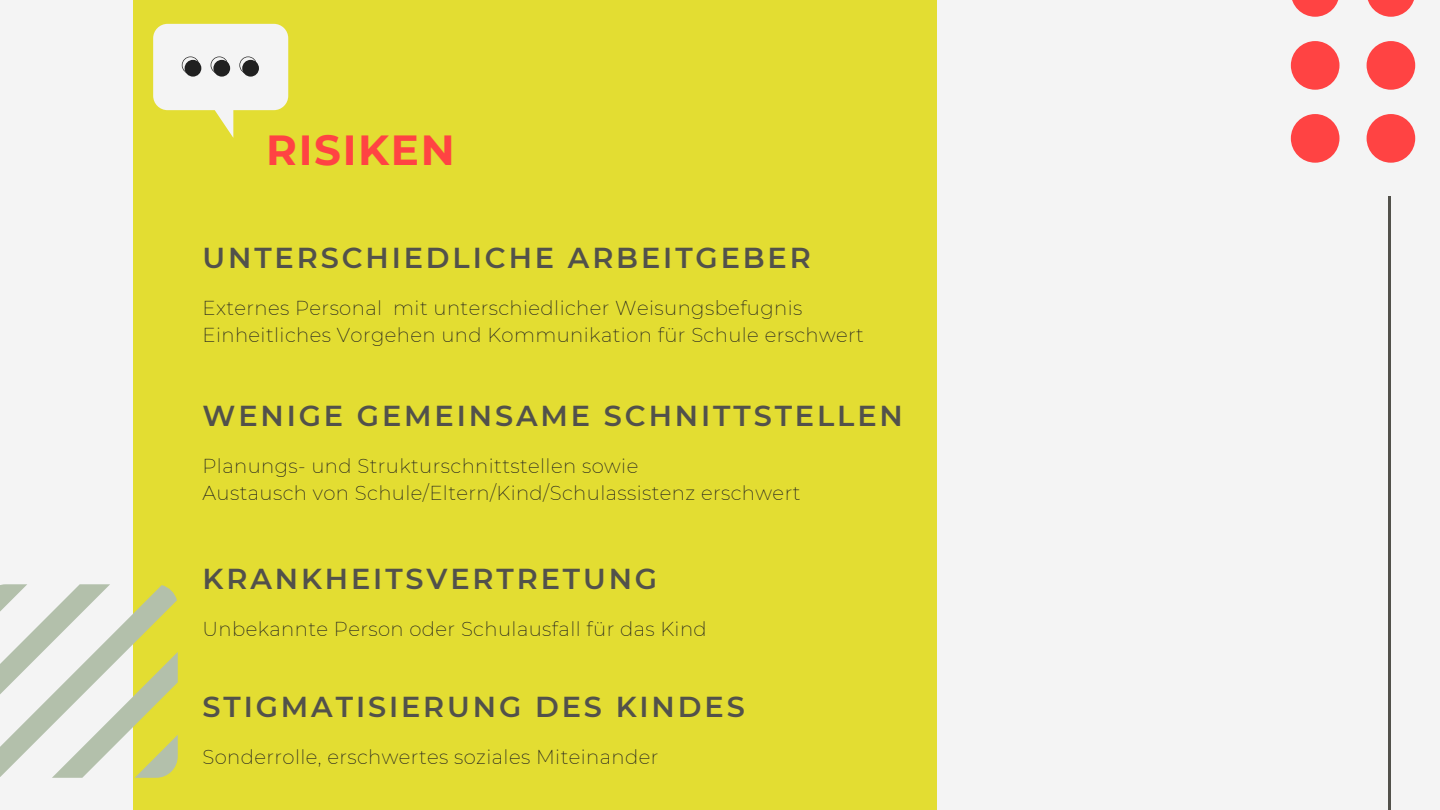
<style>
.page{position:relative;width:1440px;height:810px;background:#f4f4f4}
.page>*{position:absolute;margin:0;border:0;box-sizing:border-box;transform-origin:0 0}
.t1{font:700 42px "Montserrat";letter-spacing:.04em;color:#ff4343}
.t2{font:600 28.8px "Montserrat";letter-spacing:.1em;color:#52514b}
.t3{font:200 19.7px "Montserrat";letter-spacing:.02em;color:#202020}
</style>
<div class="page">
<div style="left:133px;top:0;width:803px;height:810px;background:#e3dd32"></div>
<svg style="left:0;top:584px;width:178px;height:194px"></svg>
<hr style="left:1388px;top:196px;width:3px;height:614px;background:#52514b">
<svg style="left:1367px;top:0;width:48px;height:163px"></svg>
<svg style="left:1291px;top:0;width:49px;height:163px"></svg>
<svg style="left:153px;top:24px;width:135px;height:114px"></svg>
<p class="t1" style="left:266px;top:125px;width:190px">RISIKEN</p>
<p class="t2" style="left:203px;top:240px;width:610px">UNTERSCHIEDLICHE ARBEITGEBER</p>
<p class="t3" style="left:203px;top:296px;width:601px">Externes Personal mit unterschiedlicher Weisungsbefugnis</p>
<p class="t3" style="left:203px;top:323px;width:663px">Einheitliches Vorgehen und Kommunikation für Schule erschwert</p>
<p class="t2" style="left:203px;top:398px;width:702px">WENIGE GEMEINSAME SCHNITTSTELLEN</p>
<p class="t3" style="left:203px;top:453px;width:437px">Planungs- und Strukturschnittstellen sowie</p>
<p class="t3" style="left:203px;top:481px;width:599px">Austausch von Schule/Eltern/Kind/Schulassistenz erschwert</p>
<p class="t2" style="left:203px;top:561px;width:456px">KRANKHEITSVERTRETUNG</p>
<p class="t3" style="left:203px;top:617px;width:506px">Unbekannte Person oder Schulausfall für das Kind</p>
<p class="t2" style="left:203px;top:689px;width:544px">STIGMATISIERUNG DES KINDES</p>
<p class="t3" style="left:203px;top:745px;width:457px">Sonderrolle, erschwertes soziales Miteinander</p>
</div>
